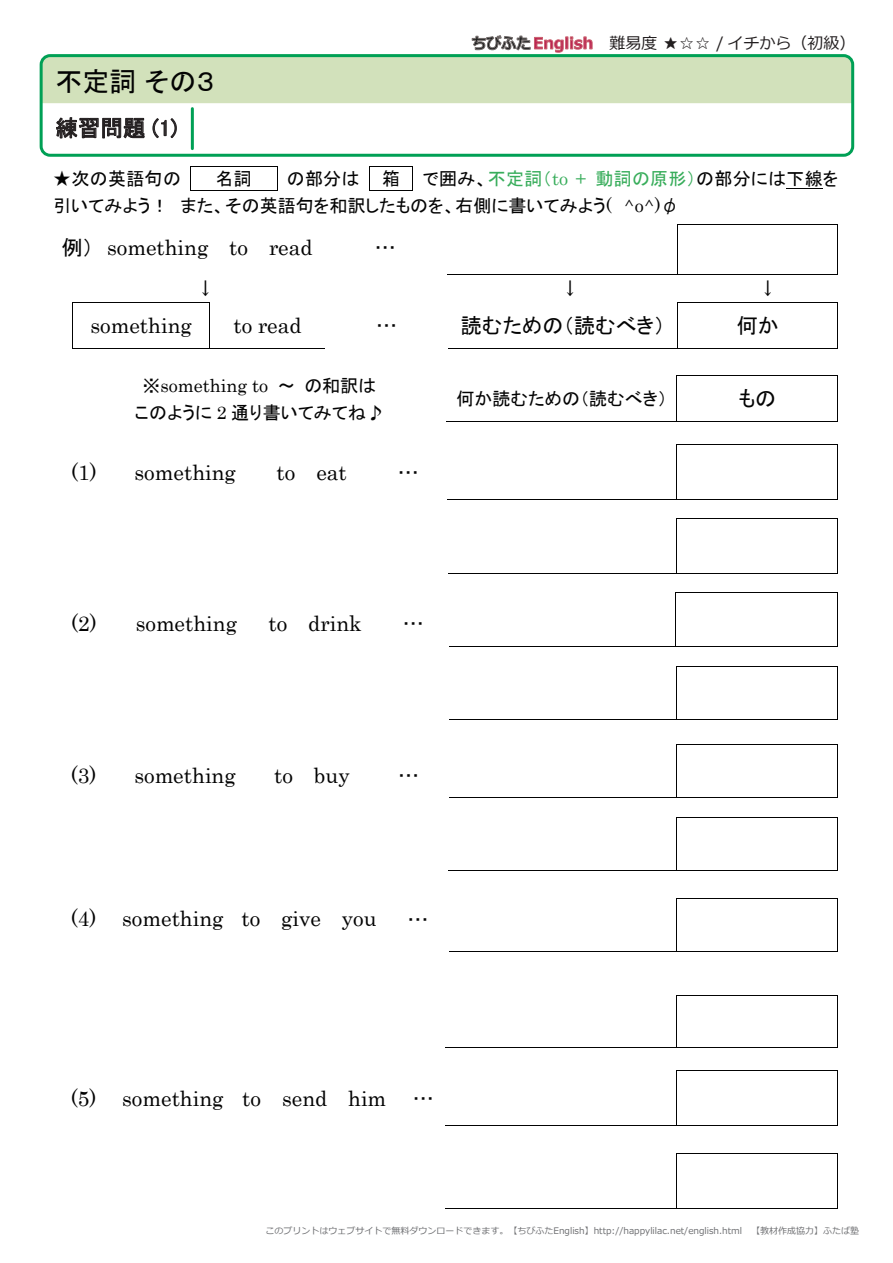
<style>
.page{position:relative;width:893px;height:1263px;background:#fff}
.page>*{position:absolute;margin:0;border:0;box-sizing:border-box;transform-origin:0 0}
.t1{font:27px "MS P Gothic";color:#030303}
.t2{font:22.5px "MS P Gothic";color:#231f20}
.t3{font:21px "Century";color:#030303}
.t4{font:21px "MS P Gothic";color:#030303}
.t5{font:18px/27px "MS P Gothic";color:#030303}
.t6{font:18px "Century";color:#030303}
.t7{font:16.05px "Meiryo";color:#231f20}
.t8{font:9px "Meiryo";color:#6c6d70}
.s1{color:#38ad5b}
.s2{font-family:"Century";color:#38ad5b}
.s3{font-family:"Century"}
.s4{font-family:"MS P Gothic"}
</style>
<div class="page">
<div style="left:41px;top:56px;width:812px;height:99px;background:#d2e1bb;border-radius:9px"></div>
<div style="left:40px;top:54px;width:814px;height:103px;border:3px solid #00a055;border-radius:9px"></div>
<svg style="left:41px;top:103px;width:812px;height:52px;background:#f1f6f4"></svg>
<hr style="left:191px;top:109px;width:3px;height:40px;background:#00a055">
<svg style="left:472px;top:35px;width:120px;height:17px"></svg>
<hr style="left:786px;top:188px;width:37px;height:1px;background:#030303">
<hr style="left:191px;top:166px;width:86px;height:1px;background:#030303">
<hr style="left:191px;top:191px;width:86px;height:1px;background:#030303">
<svg style="left:277px;top:166px;width:1px;height:25px"></svg>
<hr style="left:370px;top:166px;width:43px;height:1px;background:#030303">
<svg style="left:369px;top:166px;width:1px;height:25px"></svg>
<hr style="left:370px;top:191px;width:43px;height:1px;background:#030303">
<hr style="left:677px;top:224px;width:160px;height:1px;background:#030303">
<hr style="left:448px;top:274px;width:229px;height:1px;background:#030303">
<hr style="left:677px;top:225px;width:1px;height:49px;background:#030303">
<hr style="left:677px;top:274px;width:160px;height:1px;background:#030303">
<hr style="left:837px;top:225px;width:1px;height:49px;background:#030303">
<hr style="left:73px;top:302px;width:136px;height:1px;background:#030303">
<hr style="left:678px;top:302px;width:159px;height:1px;background:#030303">
<hr style="left:72px;top:303px;width:1px;height:45px;background:#030303">
<hr style="left:73px;top:348px;width:136px;height:1px;background:#030303">
<hr style="left:209px;top:303px;width:1px;height:45px;background:#030303">
<hr style="left:210px;top:348px;width:115px;height:1px;background:#030303">
<hr style="left:449px;top:348px;width:228px;height:1px;background:#030303">
<hr style="left:677px;top:303px;width:1px;height:45px;background:#030303">
<hr style="left:678px;top:348px;width:159px;height:1px;background:#030303">
<hr style="left:837px;top:303px;width:1px;height:45px;background:#030303">
<hr style="left:677px;top:375px;width:160px;height:1px;background:#030303">
<hr style="left:447px;top:421px;width:230px;height:1px;background:#030303">
<hr style="left:677px;top:376px;width:1px;height:45px;background:#030303">
<hr style="left:677px;top:421px;width:160px;height:1px;background:#030303">
<hr style="left:837px;top:376px;width:1px;height:45px;background:#030303">
<hr style="left:677px;top:444px;width:160px;height:1px;background:#030303">
<hr style="left:448px;top:499px;width:228px;height:1px;background:#030303">
<hr style="left:676px;top:445px;width:1px;height:54px;background:#030303">
<hr style="left:677px;top:499px;width:160px;height:1px;background:#030303">
<hr style="left:837px;top:445px;width:1px;height:54px;background:#030303">
<hr style="left:677px;top:518px;width:160px;height:1px;background:#030303">
<hr style="left:449px;top:573px;width:227px;height:1px;background:#030303">
<hr style="left:676px;top:519px;width:1px;height:54px;background:#030303">
<hr style="left:677px;top:573px;width:160px;height:1px;background:#030303">
<hr style="left:837px;top:519px;width:1px;height:54px;background:#030303">
<hr style="left:676px;top:592px;width:161px;height:1px;background:#030303">
<hr style="left:450px;top:646px;width:225px;height:1px;background:#030303">
<hr style="left:675px;top:593px;width:1px;height:53px;background:#030303">
<hr style="left:676px;top:646px;width:161px;height:1px;background:#030303">
<hr style="left:837px;top:593px;width:1px;height:53px;background:#030303">
<hr style="left:677px;top:666px;width:160px;height:1px;background:#030303">
<hr style="left:450px;top:719px;width:226px;height:1px;background:#030303">
<hr style="left:676px;top:667px;width:1px;height:52px;background:#030303">
<hr style="left:677px;top:719px;width:160px;height:1px;background:#030303">
<hr style="left:837px;top:667px;width:1px;height:52px;background:#030303">
<hr style="left:677px;top:744px;width:160px;height:1px;background:#030303">
<hr style="left:450px;top:797px;width:226px;height:1px;background:#030303">
<hr style="left:676px;top:745px;width:1px;height:52px;background:#030303">
<hr style="left:677px;top:797px;width:160px;height:1px;background:#030303">
<hr style="left:837px;top:745px;width:1px;height:52px;background:#030303">
<hr style="left:677px;top:817px;width:160px;height:1px;background:#030303">
<hr style="left:449px;top:870px;width:227px;height:1px;background:#030303">
<hr style="left:676px;top:818px;width:1px;height:52px;background:#030303">
<hr style="left:677px;top:870px;width:160px;height:1px;background:#030303">
<hr style="left:837px;top:818px;width:1px;height:52px;background:#030303">
<hr style="left:677px;top:898px;width:160px;height:1px;background:#030303">
<hr style="left:450px;top:951px;width:226px;height:1px;background:#030303">
<hr style="left:676px;top:899px;width:1px;height:52px;background:#030303">
<hr style="left:677px;top:951px;width:160px;height:1px;background:#030303">
<hr style="left:837px;top:899px;width:1px;height:52px;background:#030303">
<hr style="left:677px;top:995px;width:160px;height:1px;background:#030303">
<hr style="left:446px;top:1047px;width:230px;height:1px;background:#030303">
<hr style="left:676px;top:996px;width:1px;height:51px;background:#030303">
<hr style="left:677px;top:1047px;width:160px;height:1px;background:#030303">
<hr style="left:837px;top:996px;width:1px;height:51px;background:#030303">
<hr style="left:677px;top:1070px;width:160px;height:1px;background:#030303">
<hr style="left:446px;top:1125px;width:230px;height:1px;background:#030303">
<hr style="left:676px;top:1071px;width:1px;height:54px;background:#030303">
<hr style="left:677px;top:1125px;width:160px;height:1px;background:#030303">
<hr style="left:837px;top:1071px;width:1px;height:54px;background:#030303">
<hr style="left:677px;top:1153px;width:160px;height:1px;background:#030303">
<hr style="left:446px;top:1208px;width:230px;height:1px;background:#030303">
<hr style="left:676px;top:1154px;width:1px;height:54px;background:#030303">
<hr style="left:677px;top:1208px;width:160px;height:1px;background:#030303">
<hr style="left:837px;top:1154px;width:1px;height:54px;background:#030303">
<p class="t1" style="left:55px;top:67px;width:161px">不定詞 その３</p>
<p class="t2" style="left:55px;top:117px;width:123px">練習問題 (1)</p>
<p class="t7" style="left:609px;top:32px;width:248px">難易度 ★☆☆ / イチから（初級）</p>
<p class="t5" style="left:53px;top:165px;width:129px">★次の英語句の</p>
<p class="t5" style="left:216px;top:165px;width:38px">名詞</p>
<p class="t5" style="left:287px;top:165px;width:74px">の部分は</p>
<p class="t5" style="left:382px;top:165px;width:19px">箱</p>
<p class="t5" style="left:53px;top:165px;width:787px;text-indent:369px">で囲み、<span class="s1">不定詞（</span><span class="s2">to +</span> <span class="s1">動詞の原形）</span>の部分には下線を引いてみよう！ また、その英語句を和訳したものを、右側に書いてみよう<span class="s3">( ^o^)</span>φ</p>
<p class="t3" style="left:62px;top:230px;width:252px"><span class="s4">例）</span> something to read</p>
<p class="t4" style="left:375px;top:237px;width:23px">…</p>
<p class="t5" style="left:197px;top:275px;width:19px">↓</p>
<p class="t5" style="left:561px;top:275px;width:19px">↓</p>
<p class="t5" style="left:759px;top:275px;width:19px">↓</p>
<p class="t3" style="left:90px;top:308px;width:103px">something</p>
<p class="t3" style="left:233px;top:308px;width:70px">to read</p>
<p class="t4" style="left:376px;top:315px;width:23px">…</p>
<p class="t4" style="left:461px;top:315px;width:206px">読むための（読むべき）</p>
<p class="t4" style="left:737px;top:315px;width:44px">何か</p>
<p class="t6" style="left:142px;top:370px;width:235px"><span class="s4">※</span>something to <span class="s4">～の和訳は</span></p>
<p class="t5" style="left:135px;top:399px;width:251px">このように <span class="s3">2</span> 通り書いてみてね♪</p>
<p class="t5" style="left:456px;top:385px;width:212px">何か読むための（読むべき）</p>
<p class="t4" style="left:738px;top:388px;width:39px">もの</p>
<p class="t3" style="left:71px;top:455px;width:166px">(1) something</p>
<p class="t3" style="left:277px;top:455px;width:72px">to eat</p>
<p class="t4" style="left:398px;top:462px;width:23px">…</p>
<p class="t3" style="left:71px;top:606px;width:167px">(2) something</p>
<p class="t3" style="left:268px;top:606px;width:95px">to drink</p>
<p class="t4" style="left:403px;top:613px;width:23px">…</p>
<p class="t3" style="left:71px;top:758px;width:166px">(3) something</p>
<p class="t3" style="left:274px;top:758px;width:77px">to buy</p>
<p class="t4" style="left:398px;top:764px;width:23px">…</p>
<p class="t3" style="left:71px;top:901px;width:307px">(4) something to give you</p>
<p class="t4" style="left:408px;top:909px;width:23px">…</p>
<p class="t3" style="left:71px;top:1081px;width:317px">(5) something to send him</p>
<p class="t4" style="left:413px;top:1088px;width:23px">…</p>
<p class="t8" style="left:265px;top:1224px;width:595px">このプリントはウェブサイトで無料ダウンロードできます。【ちびふたEnglish】http://happylilac.net/english.html　【教材作成協力】ふたば塾</p>
</div>
